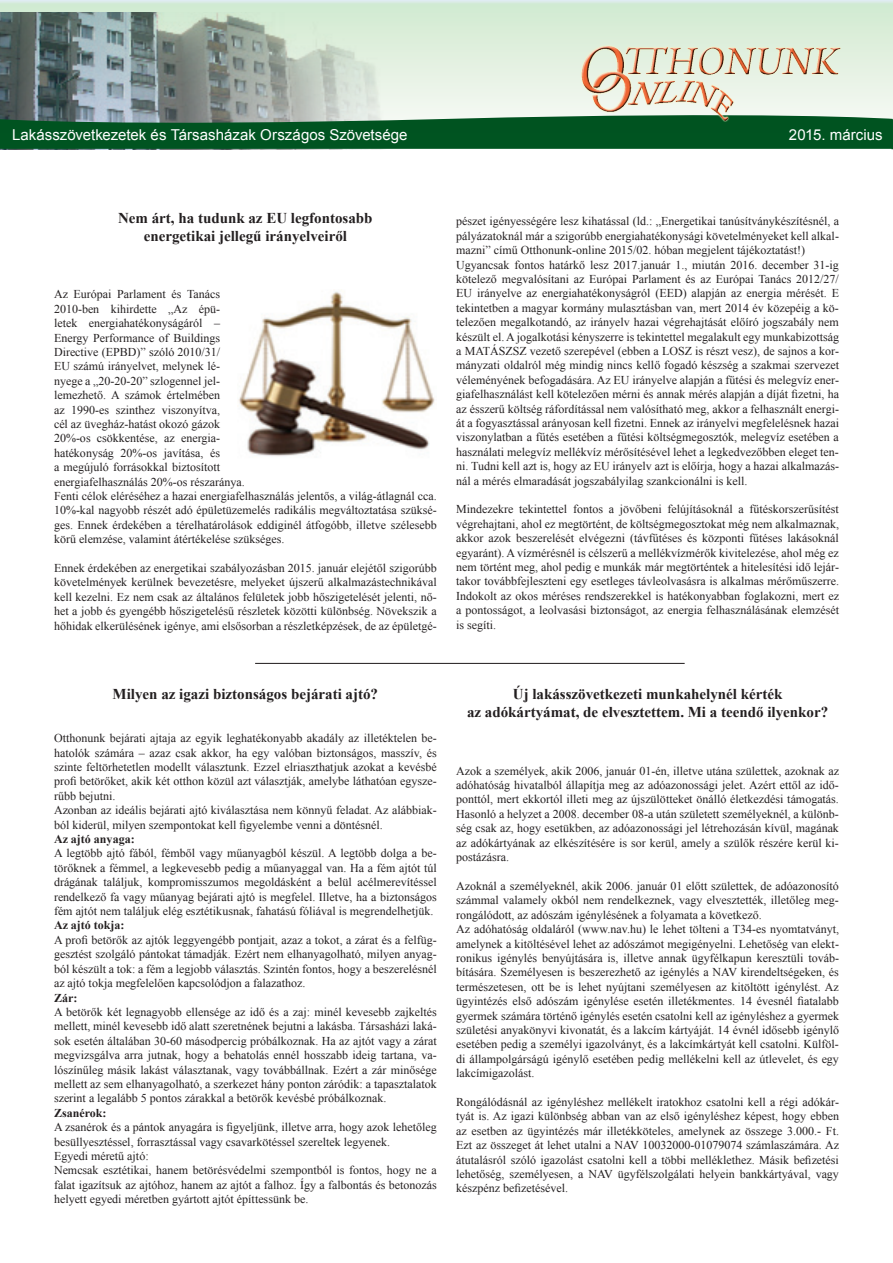
<style>
.page{position:relative;width:893px;height:1263px;background:#fff}
.page>*{position:absolute;margin:0;border:0;box-sizing:border-box;transform-origin:0 0}
.t1{font:700 15px/18px "Times New Roman";color:#231f20;text-align:center}
.t2{font:15px "Arial";color:#fff}
.t3{font:12px/14.4px "Times New Roman";color:#231f20;text-align:justify}
.t4{font:700 12px "Times New Roman";color:#231f20}
</style>
<div class="page">
<svg style="left:0;top:0;width:892px;height:111px;background:#b9c9bd"></svg>
<img style="left:567px;top:36px;width:279px;height:75px">
<svg style="left:0;top:111px;width:892px;height:38px;background:#286b43"></svg>
<svg style="left:892px;top:0;width:1px;height:150px"></svg>
<hr style="left:255px;top:663px;width:430px;height:1px;background:#231f20">
<img style="left:238px;top:291px;width:197px;height:165px">
<p class="t2" style="left:12px;top:125px;width:397px">Lakásszövetkezetek és Társasházak Országos Szövetsége</p>
<p class="t2" style="left:789px;top:125px;width:95px">2015. március</p>
<p class="t1" style="left:118px;top:208px;width:256px">Nem árt, ha tudunk az EU legfontosabb energetikai jellegű irányelveiről</p>
<p class="t3" style="left:54px;top:287px;width:384px;text-align:left">Az Európai Parlament és Tanács<br>2010-ben kihirdette „Az épü-<br>letek energiahatékonyságáról –<br>Energy Performance of Buildings<br>Directive (EPBD)” szóló 2010/31/<br>EU számú irányelvet, melynek lé-<br>nyege a „20-20-20” szlogennel jel-<br>lemezhető. A számok értelmében<br>az 1990-es szinthez viszonyítva,<br>cél az üvegház-hatást okozó gázok<br>20%-os csökkentése, az energia-<br>hatékonyság 20%-os javítása, és<br>a megújuló forrásokkal biztosított<br>energiafelhasználás 20%-os részaránya.<br>Fenti célok eléréséhez a hazai energiafelhasználás jelentős, a világ-átlagnál cca.<br>10%-kal nagyobb részét adó épületüzemelés radikális megváltoztatása szüksé&shy;ges. Ennek érdekében a térelhatárolások eddiginél átfogóbb, illetve szélesebb körű elemzése, valamint átértékelése szükséges.</p>
<p class="t3" style="left:54px;top:561px;width:384px">Ennek érdekében az energetikai szabályozásban 2015. január elejétől szigorúbb követelmények kerülnek bevezetésre, melyeket újszerű alkalmazástechnikával kell kezelni. Ez nem csak az általános felületek jobb hőszigetelését jelenti, nő&shy;het a jobb és gyengébb hőszigetelésű részletek közötti különbség. Növekszik a hőhidak elkerülésének igénye, ami elsősorban a részletképzések, de az épületgé-</p>
<p class="t3" style="left:456px;top:214px;width:384px;text-align:left">pészet igényességére lesz kihatással (ld.: „Energetikai tanúsítványkészítésnél, a pályázatoknál már a szigorúbb energiahatékonysági követelményeket kell alkal&shy;mazni” című Otthonunk-online 2015/02. hóban megjelent tájékoztatást!)<br>Ugyancsak fontos határkő lesz 2017.január 1., miután 2016. december 31-ig kötelező megvalósítani az Európai Parlament és az Európai Tanács 2012/27/ EU irányelve az energiahatékonyságról (EED) alapján az energia mérését. E tekintetben a magyar kormány mulasztásban van, mert 2014 év közepéig a kö&shy;telezően megalkotandó, az irányelv hazai végrehajtását előíró jogszabály nem készült el. A jogalkotási kényszerre is tekintettel megalakult egy munkabizottság a MATÁSZSZ vezető szerepével (ebben a LOSZ is részt vesz), de sajnos a kor&shy;mányzati oldalról még mindig nincs kellő fogadó készség a szakmai szervezet véleményének befogadására. Az EU irányelve alapján a fűtési és melegvíz ener&shy;giafelhasználást kell kötelezően mérni és annak mérés alapján a díját fizetni, ha az ésszerű költség ráfordítással nem valósítható meg, akkor a felhasznált energi&shy;át a fogyasztással arányosan kell fizetni. Ennek az irányelvi megfelelésnek hazai viszonylatban a fűtés esetében a fűtési költségmegosztók, melegvíz esetében a használati melegvíz mellékvíz mérősítésével lehet a legkedvezőbben eleget ten&shy;ni. Tudni kell azt is, hogy az EU irányelv azt is előírja, hogy a hazai alkalmazás&shy;nál a mérés elmaradását jogszabályilag szankcionálni is kell.</p>
<p class="t3" style="left:456px;top:502px;width:384px">Mindezekre tekintettel fontos a jövőbeni felújításoknál a fűtéskorszerűsítést végrehajtani, ahol ez megtörtént, de költségmegosztokat még nem alkalmaznak, akkor azok beszerelését elvégezni (távfűtéses és központi fűtéses lakásoknál egyaránt). A vízmérésnél is célszerű a mellékvízmérők kivitelezése, ahol még ez nem történt meg, ahol pedig e munkák már megtörténtek a hitelesítési idő lejár&shy;takor továbbfejleszteni egy esetleges távleolvasásra is alkalmas mérőműszerre.<br>Indokolt az okos méréses rendszerekkel is hatékonyabban foglakozni, mert ez a pontosságot, a leolvasási biztonságot, az energia felhasználásának elemzését is segíti.</p>
<p class="t1" style="left:113px;top:685px;width:267px">Milyen az igazi biztonságos bejárati ajtó?</p>
<p class="t3" style="left:54px;top:731px;width:384px;text-align:left">Otthonunk bejárati ajtaja az egyik leghatékonyabb akadály az illetéktelen be&shy;hatolók számára – azaz csak akkor, ha egy valóban biztonságos, masszív, és szinte feltörhetetlen modellt választunk. Ezzel elriaszthatjuk azokat a kevésbé profi betörőket, akik két otthon közül azt választják, amelybe láthatóan egysze&shy;rűbb bejutni.<br>Azonban az ideális bejárati ajtó kiválasztása nem könnyű feladat. Az alábbiak&shy;ból kiderül, milyen szempontokat kell figyelembe venni a döntésnél.</p>
<p class="t4" style="left:54px;top:831px;width:82px">Az ajtó anyaga:</p>
<p class="t3" style="left:54px;top:846px;width:384px">A legtöbb ajtó fából, fémből vagy műanyagból készül. A legtöbb dolga a be&shy;törőknek a fémmel, a legkevesebb pedig a műanyaggal van. Ha a fém ajtót túl drágának találjuk, kompromisszumos megoldásként a belül acélmerevítéssel rendelkező fa vagy műanyag bejárati ajtó is megfelel. Illetve, ha a biztonságos fém ajtót nem találjuk elég esztétikusnak, fahatású fóliával is megrendelhetjük.</p>
<p class="t4" style="left:54px;top:917px;width:72px">Az ajtó tokja:</p>
<p class="t3" style="left:54px;top:932px;width:384px">A profi betörők az ajtók leggyengébb pontjait, azaz a tokot, a zárat és a felfüg&shy;gesztést szolgáló pántokat támadják. Ezért nem elhanyagolható, milyen anyag&shy;ból készült a tok: a fém a legjobb választás. Szintén fontos, hogy a beszerelésnél az ajtó tokja megfelelően kapcsolódjon a falazathoz.</p>
<p class="t4" style="left:54px;top:989px;width:25px">Zár:</p>
<p class="t3" style="left:54px;top:1004px;width:384px">A betörők két legnagyobb ellensége az idő és a zaj: minél kevesebb zajkeltés mellett, minél kevesebb idő alatt szeretnének bejutni a lakásba. Társasházi laká&shy;sok esetén általában 30-60 másodpercig próbálkoznak. Ha az ajtót vagy a zárat megvizsgálva arra jutnak, hogy a behatolás ennél hosszabb ideig tartana, va&shy;lószínűleg másik lakást választanak, vagy továbbállnak. Ezért a zár minősége mellett az sem elhanyagolható, a szerkezet hány ponton záródik: a tapasztalatok szerint a legalább 5 pontos zárakkal a betörők kevésbé próbálkoznak.</p>
<p class="t4" style="left:54px;top:1104px;width:54px">Zsanérok:</p>
<p class="t3" style="left:54px;top:1120px;width:384px;text-align:left">A zsanérok és a pántok anyagára is figyeljünk, illetve arra, hogy azok lehetőleg besüllyesztéssel, forrasztással vagy csavarkötéssel szereltek legyenek.<br>Egyedi méretű ajtó:<br>Nemcsak esztétikai, hanem betörésvédelmi szempontból is fontos, hogy ne a falat igazítsuk az ajtóhoz, hanem az ajtót a falhoz. Így a falbontás és betonozás helyett egyedi méretben gyártott ajtót építtessünk be.</p>
<p class="t1" style="left:467px;top:685px;width:363px">Új lakásszövetkezeti munkahelynél kérték<br>az adókártyámat, de elvesztettem. Mi a teendő ilyenkor?</p>
<p class="t3" style="left:456px;top:763px;width:384px">Azok a személyek, akik 2006, január 01-én, illetve utána születtek, azoknak az adóhatóság hivatalból állapítja meg az adóazonossági jelet. Azért ettől az idő&shy;ponttól, mert ekkortól illeti meg az újszülötteket önálló életkezdési támogatás.<br>Hasonló a helyzet a 2008. december 08-a után született személyeknél, a különb&shy;ség csak az, hogy esetükben, az adóazonossági jel létrehozásán kívül, magának az adókártyának az elkészítésére is sor kerül, amely a szülők részére kerül ki&shy;postázásra.</p>
<p class="t3" style="left:456px;top:878px;width:384px;text-align:left">Azoknál a személyeknél, akik 2006. január 01 előtt születtek, de adóazonosító számmal valamely okból nem rendelkeznek, vagy elvesztették, illetőleg meg&shy;rongálódott, az adószám igénylésének a folyamata a következő.<br>Az adóhatóság oldaláról (www.nav.hu) le lehet tölteni a T34-es nyomtatványt, amelynek a kitöltésével lehet az adószámot megigényelni. Lehetőség van elekt&shy;ronikus igénylés benyújtására is, illetve annak ügyfélkapun keresztüli továb&shy;bítására. Személyesen is beszerezhető az igénylés a NAV kirendeltségeken, és természetesen, ott be is lehet nyújtani személyesen az kitöltött igénylést. Az ügyintézés első adószám igénylése esetén illetékmentes. 14 évesnél fiatalabb gyermek számára történő igénylés esetén csatolni kell az igényléshez a gyermek születési anyakönyvi kivonatát, és a lakcím kártyáját. 14 évnél idősebb igénylő esetében pedig a személyi igazolványt, és a lakcímkártyát kell csatolni. Külföl&shy;di állampolgárságú igénylő esetében pedig mellékelni kell az útlevelet, és egy lakcímigazolást.</p>
<p class="t3" style="left:456px;top:1094px;width:384px">Rongálódásnál az igényléshez mellékelt iratokhoz csatolni kell a régi adókár&shy;tyát is. Az igazi különbség abban van az első igényléshez képest, hogy ebben az esetben az ügyintézés már illetékköteles, amelynek az összege 3.000.- Ft.<br>Ezt az összeget át lehet utalni a NAV 10032000-01079074 számlaszámára. Az átutalásról szóló igazolást csatolni kell a többi melléklethez. Másik befizetési lehetőség, személyesen, a NAV ügyfélszolgálati helyein bankkártyával, vagy készpénz befizetésével.</p>
</div>
